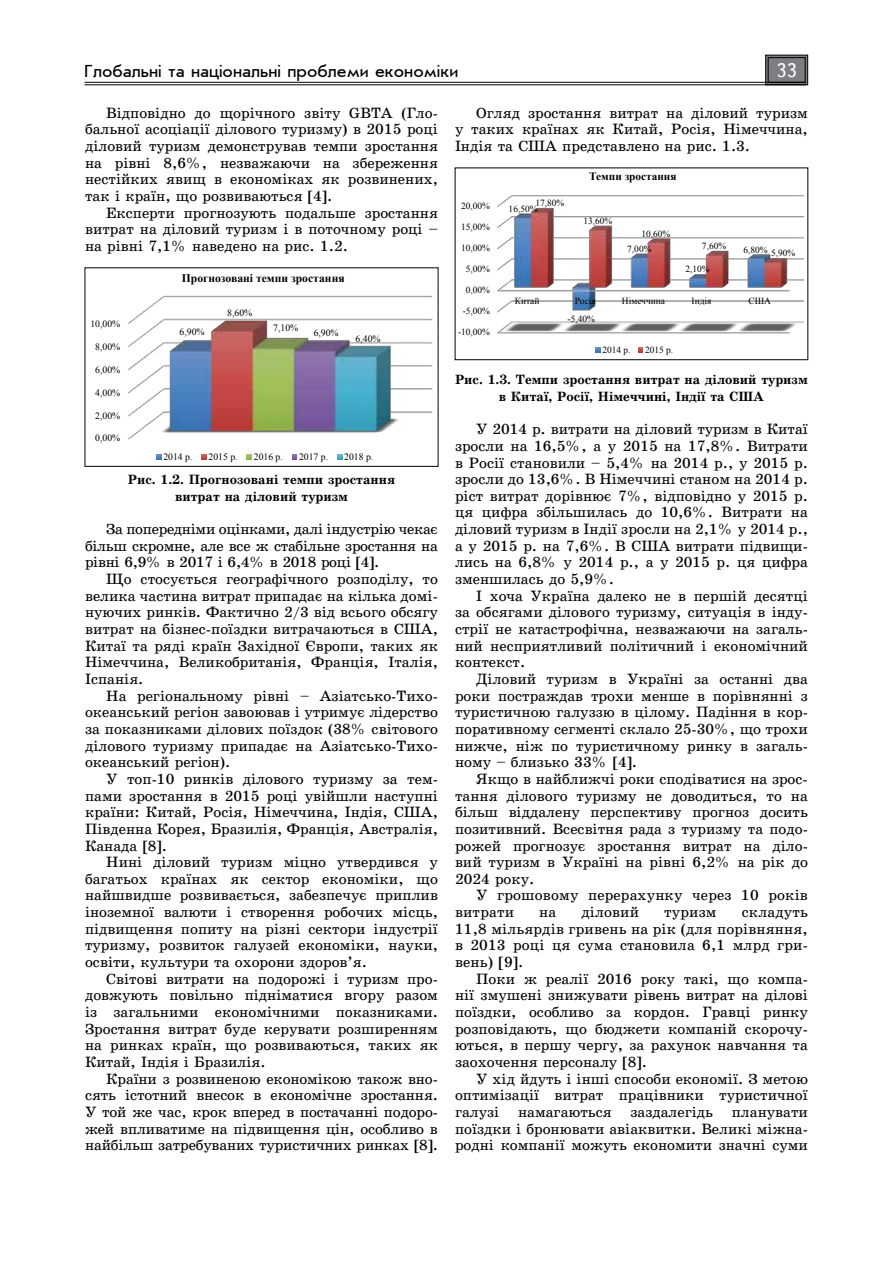
<style>
.page{position:relative;width:893px;height:1263px;background:#fff}
.page>*{position:absolute;margin:0;border:0;box-sizing:border-box;transform-origin:0 0}
.t1{font:19.5px "Ukrainian Text";color:#fff}
.t2{font:18px "Ukrainian Journal Sans";color:#000}
.t3{font:15px/16.6px "Ukrainian School";color:#000;text-align:justify}
.t4{font:700 13.5px/16.6px "Ukrainian School";color:#000;text-align:center}
.t5{font:700 11.7px "Times New Roman";color:#000}
.t6{font:700 11.25px "Times New Roman";color:#000}
.t7{font:9.75px "Times New Roman";color:#000}
.t8{font:9.45px "Times New Roman";color:#000}
</style>
<div class="page">
<svg style="left:765px;top:55px;width:43px;height:30px"></svg>
<div style="left:768px;top:57px;width:37px;height:26px;border:1px solid #000"></div>
<hr style="left:85px;top:82px;width:721px;height:1px;background:#000">
<hr style="left:85px;top:85px;width:721px;height:1px;background:#000">
<svg style="left:127px;top:295px;width:306px;height:165px"></svg>
<svg style="left:497px;top:195px;width:307px;height:158px"></svg>
<div style="left:455px;top:168px;width:353px;height:192px;border:1px solid #000"></div>
<p class="t2" style="left:85px;top:62px;width:375px">Глобальні та національні проблеми економіки</p>
<h1 class="t1" style="left:776px;top:60px;width:22px">33</h1>
<p class="t3" style="left:85px;top:104px;width:354px;text-indent:21px">Відповідно до щорічного звіту GBTA (Гло&shy;бальної асоціації ділового туризму) в 2015 році діловий туризм демонстрував темпи зростання на рівні 8,6%, незважаючи на збереження нестійких явищ в економіках як розвинених, так і країн, що розвиваються [4].</p>
<p class="t3" style="left:85px;top:204px;width:354px;text-indent:21px">Експерти прогнозують подальше зростання витрат на діловий туризм і в поточному році – на рівні 7,1% наведено на рис. 1.2.</p>
<p class="t3" style="left:455px;top:104px;width:354px;text-indent:21px">Огляд зростання витрат на діловий туризм у таких країнах як Китай, Росія, Німеччина, Індія та США представлено на рис. 1.3.</p>
<p class="t6" style="left:589px;top:169px;width:89px">Темпи зростання</p>
<p class="t8" style="left:535px;top:196px;width:30px">17,80%</p>
<p class="t8" style="left:461px;top:200px;width:30px">20,00%</p>
<p class="t8" style="left:509px;top:202px;width:30px">16,50%</p>
<p class="t8" style="left:583px;top:215px;width:30px">13,60%</p>
<p class="t8" style="left:461px;top:221px;width:30px">15,00%</p>
<p class="t8" style="left:641px;top:227px;width:30px">10,60%</p>
<p class="t8" style="left:702px;top:240px;width:26px">7,60%</p>
<p class="t8" style="left:461px;top:242px;width:30px">10,00%</p>
<p class="t8" style="left:627px;top:242px;width:26px">7,00%</p>
<p class="t8" style="left:743px;top:243px;width:26px">6,80%</p>
<p class="t8" style="left:771px;top:247px;width:26px">5,90%</p>
<p class="t5" style="left:182px;top:270px;width:164px">Прогнозовані темпи зростання</p>
<p class="t7" style="left:90px;top:317px;width:31px">10,00%</p>
<p class="t7" style="left:95px;top:340px;width:27px">8,00%</p>
<p class="t7" style="left:95px;top:363px;width:27px">6,00%</p>
<p class="t7" style="left:95px;top:386px;width:27px">4,00%</p>
<p class="t7" style="left:95px;top:409px;width:27px">2,00%</p>
<p class="t7" style="left:95px;top:432px;width:27px">0,00%</p>
<p class="t7" style="left:180px;top:325px;width:27px">6,90%</p>
<p class="t7" style="left:227px;top:306px;width:27px">8,60%</p>
<p class="t7" style="left:273px;top:321px;width:27px">7,10%</p>
<p class="t7" style="left:314px;top:326px;width:27px">6,90%</p>
<p class="t7" style="left:356px;top:332px;width:27px">6,40%</p>
<p class="t7" style="left:163px;top:450px;width:31px">2014 р.</p>
<p class="t7" style="left:209px;top:450px;width:31px">2015 р.</p>
<p class="t7" style="left:254px;top:450px;width:31px">2016 р.</p>
<p class="t7" style="left:299px;top:450px;width:31px">2017 р.</p>
<p class="t7" style="left:344px;top:450px;width:31px">2018 р.</p>
<p class="t4" style="left:128px;top:471px;width:269px">Рис. 1.2. Прогнозовані темпи зростання витрат на діловий туризм</p>
<p class="t3" style="left:85px;top:521px;width:354px;text-indent:21px">За попередніми оцінками, далі індустрію чекає більш скромне, але все ж стабільне зростання на рівні 6,9% в 2017 і 6,4% в 2018 році [4].</p>
<p class="t3" style="left:85px;top:571px;width:354px;text-indent:21px">Що стосується географічного розподілу, то велика частина витрат припадає на кілька домі&shy;нуючих ринків. Фактично 2/3 від всього обсягу витрат на бізнес-поїздки витрачаються в США, Китаї та ряді країн Західної Європи, таких як Німеччина, Великобританія, Франція, Італія, Іспанія.</p>
<p class="t3" style="left:85px;top:687px;width:354px;text-indent:21px">На регіональному рівні – Азіатсько-Тихо&shy;океанський регіон завоював і утримує лідерство за показниками ділових поїздок (38% світового ділового туризму припадає на Азіатсько-Тихо&shy;океанський регіон).</p>
<p class="t3" style="left:85px;top:770px;width:354px;text-indent:21px">У топ-10 ринків ділового туризму за тем&shy;пами зростання в 2015 році увійшли наступні країни: Китай, Росія, Німеччина, Індія, США, Південна Корея, Бразилія, Франція, Австралія, Канада [8].</p>
<p class="t3" style="left:85px;top:854px;width:354px;text-indent:21px">Нині діловий туризм міцно утвердився у багатьох країнах як сектор економіки, що найшвидше розвивається, забезпечує приплив іноземної валюти і створення робочих місць, підвищення попиту на різні сектори індустрії туризму, розвиток галузей економіки, науки, освіти, культури та охорони здоров’я.</p>
<p class="t3" style="left:85px;top:970px;width:354px;text-indent:21px">Світові витрати на подорожі і туризм про&shy;довжують повільно підніматися вгору разом із загальними економічними показниками.<br>Зростання витрат буде керувати розширенням на ринках країн, що розвиваються, таких як Китай, Індія і Бразилія.</p>
<p class="t3" style="left:85px;top:1070px;width:354px;text-indent:21px">Країни з розвиненою економікою також вно&shy;сять істотний внесок в економічне зростання.<br>У той же час, крок вперед в постачанні подоро&shy;жей впливатиме на підвищення цін, особливо в найбільш затребуваних туристичних ринках [8].</p>
<p class="t8" style="left:466px;top:263px;width:26px">5,00%</p>
<p class="t8" style="left:466px;top:283px;width:26px">0,00%</p>
<p class="t8" style="left:463px;top:304px;width:29px">-5,00%</p>
<p class="t8" style="left:458px;top:325px;width:34px">-10,00%</p>
<p class="t8" style="left:685px;top:263px;width:26px">2,10%</p>
<p class="t8" style="left:515px;top:295px;width:26px">Китай</p>
<p class="t8" style="left:575px;top:295px;width:23px">Росія</p>
<p class="t8" style="left:622px;top:295px;width:45px">Німеччина</p>
<p class="t8" style="left:692px;top:295px;width:21px">Індія</p>
<p class="t8" style="left:748px;top:295px;width:24px">США</p>
<p class="t8" style="left:568px;top:312px;width:29px">-5,40%</p>
<p class="t8" style="left:602px;top:344px;width:30px">2014 р.</p>
<p class="t8" style="left:645px;top:344px;width:30px">2015 р.</p>
<p class="t4" style="left:455px;top:371px;width:354px">Рис. 1.3. Темпи зростання витрат на діловий туризм в Китаї, Росії, Німеччині, Індії та США</p>
<p class="t3" style="left:455px;top:421px;width:354px;text-indent:21px">У 2014 р. витрати на діловий туризм в Китаї зросли на 16,5%, а у 2015 на 17,8%. Витрати в Росії становили – 5,4% на 2014 р., у 2015 р. зросли до 13,6%. В Німеччині станом на 2014 р. ріст витрат дорівнює 7%, відповідно у 2015 р. ця цифра збільшилась до 10,6%. Витрати на діловий туризм в Індії зросли на 2,1% у 2014 р., а у 2015 р. на 7,6%. В США витрати підвищи&shy;лись на 6,8% у 2014 р., а у 2015 р. ця цифра зменшилась до 5,9%.</p>
<p class="t3" style="left:455px;top:587px;width:354px;text-indent:21px">І хоча Україна далеко не в першій десятці за обсягами ділового туризму, ситуація в інду&shy;стрії не катастрофічна, незважаючи на загаль&shy;ний несприятливий політичний і економічний контекст.</p>
<p class="t3" style="left:455px;top:671px;width:354px;text-indent:21px">Діловий туризм в Україні за останні два роки постраждав трохи менше в порівнянні з туристичною галуззю в цілому. Падіння в кор&shy;поративному сегменті склало 25-30%, що трохи нижче, ніж по туристичному ринку в загаль&shy;ному – близько 33% [4].</p>
<p class="t3" style="left:455px;top:770px;width:354px;text-indent:21px">Якщо в найближчі роки сподіватися на зрос&shy;тання ділового туризму не доводиться, то на більш віддалену перспективу прогноз досить позитивний. Всесвітня рада з туризму та подо&shy;рожей прогнозує зростання витрат на діло&shy;вий туризм в Україні на рівні 6,2% на рік до 2024 року.</p>
<p class="t3" style="left:455px;top:887px;width:354px;text-indent:21px">У грошовому перерахунку через 10 років витрати</p>
<p class="t3" style="left:539px;top:904px;width:19px">на</p>
<p class="t3" style="left:581px;top:904px;width:59px">діловий</p>
<p class="t3" style="left:664px;top:904px;width:54px">туризм</p>
<p class="t3" style="left:455px;top:904px;width:354px;text-indent:287px">складуть 11,8 мільярдів гривень на рік (для порівняння, в 2013 році ця сума становила 6,1 млрд гри&shy;вень) [9].</p>
<p class="t3" style="left:455px;top:970px;width:354px;text-indent:21px">Поки ж реалії 2016 року такі, що компа&shy;нії змушені знижувати рівень витрат на ділові поїздки, особливо за кордон. Гравці ринку розповідають, що бюджети компаній скорочу&shy;ються, в першу чергу, за рахунок навчання та заохочення персоналу [8].</p>
<p class="t3" style="left:455px;top:1070px;width:354px;text-indent:21px">У хід йдуть і інші способи економії. З метою оптимізації витрат працівники туристичної галузі намагаються заздалегідь планувати поїздки і бронювати авіаквитки. Великі міжна&shy;родні компанії можуть економити значні суми</p>
</div>
